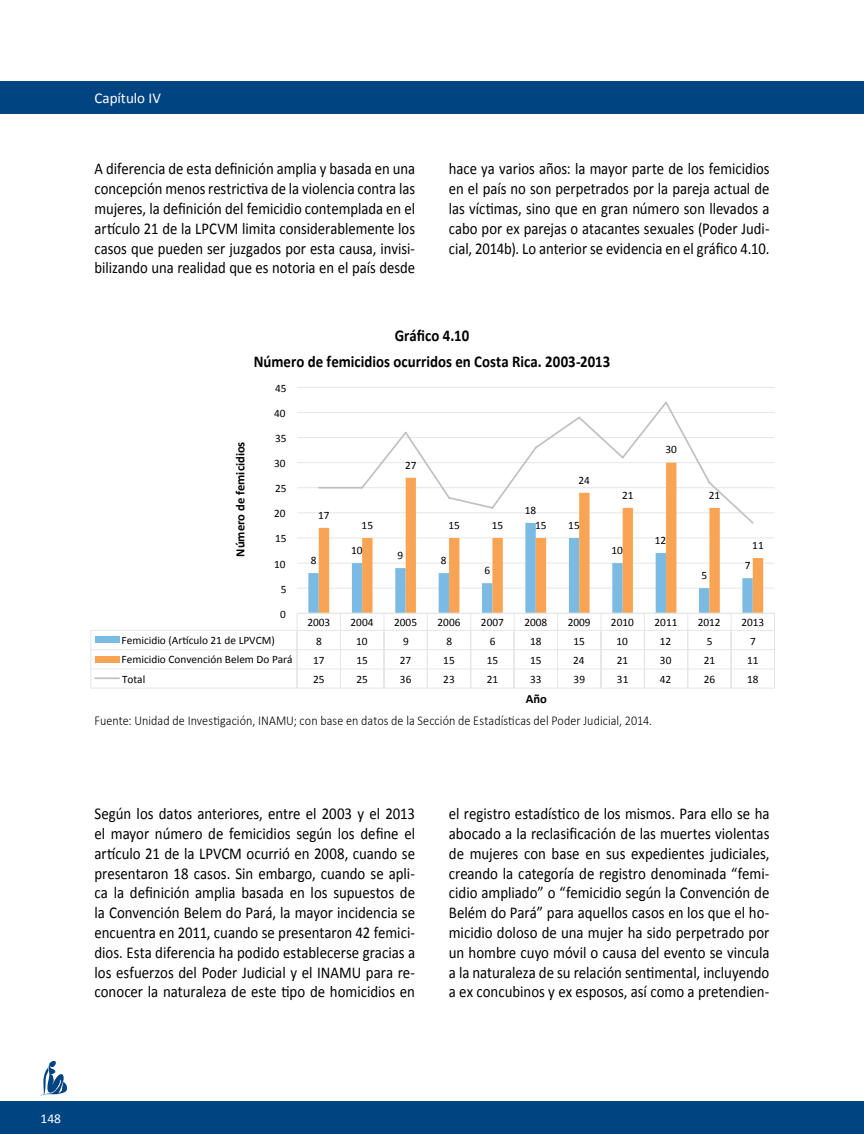
<style>
.page{position:relative;width:864px;height:1134px;background:#fff}
.page>*{position:absolute;margin:0;border:0;box-sizing:border-box;transform-origin:0 0}
.t1{font:16.5px/19.8px "Calibri";color:#000;text-align:justify;scale:.9 1}
.t2{font:16.5px/19.8px "Calibri";color:#000;text-align:justify;scale:.89 1}
.t3{font:700 16.5px/26.5px "Calibri";color:#000;text-align:center;scale:.9 1}
.t4{font:15px "Calibri";color:#fff}
.t5{font:300 13.5px "Calibri";letter-spacing:.005em;color:#000;scale:.9 1}
.t6{font:13.5px "Calibri";color:#fff}
.t7{font:700 12.6px "Calibri";color:#000}
.t8{font:11.25px "Calibri";color:#000}
</style>
<div class="page">
<div style="left:0;top:81px;width:864px;height:33px;background:#004482"></div>
<div style="left:0;top:1101px;width:864px;height:33px;background:#004482"></div>
<svg style="left:41px;top:1061px;width:27px;height:35px"></svg>
<hr style="left:297px;top:588px;width:477px;height:1px;background:#e6e6e6">
<hr style="left:297px;top:563px;width:477px;height:1px;background:#e6e6e6">
<hr style="left:297px;top:538px;width:477px;height:1px;background:#e6e6e6">
<hr style="left:297px;top:513px;width:477px;height:1px;background:#e6e6e6">
<hr style="left:297px;top:487px;width:477px;height:1px;background:#e6e6e6">
<hr style="left:297px;top:462px;width:477px;height:1px;background:#e6e6e6">
<hr style="left:297px;top:437px;width:477px;height:1px;background:#e6e6e6">
<hr style="left:297px;top:412px;width:477px;height:1px;background:#e6e6e6">
<hr style="left:297px;top:387px;width:477px;height:1px;background:#e6e6e6">
<svg style="left:308px;top:528px;width:11px;height:85px"></svg>
<svg style="left:319px;top:512px;width:444px;height:101px"></svg>
<hr style="left:297px;top:613px;width:478px;height:1px;background:#e6e6e6">
<hr style="left:91px;top:630px;width:683px;height:1px;background:#e6e6e6">
<div style="left:95px;top:637px;width:24px;height:6px;background:#7bbae2"></div>
<hr style="left:91px;top:649px;width:683px;height:1px;background:#e6e6e6">
<div style="left:95px;top:656px;width:24px;height:6px;background:#f9a455"></div>
<hr style="left:91px;top:669px;width:683px;height:1px;background:#e6e6e6">
<svg style="left:90px;top:630px;width:1px;height:58px"></svg>
<hr style="left:91px;top:688px;width:683px;height:1px;background:#e6e6e6">
<svg style="left:297px;top:614px;width:1px;height:74px"></svg>
<svg style="left:340px;top:614px;width:1px;height:74px"></svg>
<svg style="left:384px;top:614px;width:1px;height:74px"></svg>
<svg style="left:427px;top:614px;width:1px;height:74px"></svg>
<svg style="left:470px;top:614px;width:1px;height:74px"></svg>
<svg style="left:514px;top:614px;width:1px;height:74px"></svg>
<svg style="left:557px;top:614px;width:1px;height:74px"></svg>
<svg style="left:601px;top:614px;width:1px;height:74px"></svg>
<svg style="left:644px;top:614px;width:1px;height:74px"></svg>
<svg style="left:687px;top:614px;width:1px;height:74px"></svg>
<svg style="left:731px;top:614px;width:1px;height:74px"></svg>
<svg style="left:774px;top:614px;width:1px;height:74px"></svg>
<hr style="left:95px;top:677px;width:24px;height:2px;background:#c1c1c1">
<svg style="left:317px;top:401px;width:438px;height:124px"></svg>
<p class="t4" style="left:94px;top:88px;width:68px">Capítulo IV</p>
<p class="t2" style="left:94px;top:159px;width:362px">A diferencia de esta definición amplia y basada en una concepción menos restrictiva de la violencia contra las mujeres, la definición del femicidio contemplada en el artículo 21 de la LPCVM limita considerablemente los casos que pueden ser juzgados por esta causa, invisi&shy;bilizando una realidad que es notoria en el país desde</p>
<p class="t2" style="left:449px;top:159px;width:362px">hace ya varios años: la mayor parte de los femicidios en el país no son perpetrados por la pareja actual de las víctimas, sino que en gran número son llevados a cabo por ex parejas o atacantes sexuales (Poder Judi&shy;cial, 2014b). Lo anterior se evidencia en el gráfico 4.10.</p>
<p class="t3" style="left:254px;top:322px;width:398px">Gráfico 4.10<br>Número de femicidios ocurridos en Costa Rica. 2003-2013</p>
<p class="t8" style="left:275px;top:381px;width:13px">45</p>
<p class="t7" style="left:232px;top:557px;width:117px;rotate:-90deg">Número de femicidios</p>
<p class="t8" style="left:274px;top:406px;width:13px">40</p>
<p class="t8" style="left:275px;top:431px;width:13px">35</p>
<p class="t8" style="left:274px;top:456px;width:13px">30</p>
<p class="t8" style="left:275px;top:481px;width:13px">25</p>
<p class="t8" style="left:274px;top:507px;width:13px">20</p>
<p class="t8" style="left:275px;top:532px;width:13px">15</p>
<p class="t8" style="left:274px;top:557px;width:13px">10</p>
<p class="t8" style="left:281px;top:582px;width:7px">5</p>
<p class="t8" style="left:280px;top:607px;width:7px">0</p>
<p class="t8" style="left:318px;top:508px;width:13px">17</p>
<p class="t8" style="left:311px;top:553px;width:7px">8</p>
<p class="t8" style="left:362px;top:518px;width:13px">15</p>
<p class="t8" style="left:351px;top:543px;width:13px">10</p>
<p class="t8" style="left:405px;top:458px;width:13px">27</p>
<p class="t8" style="left:398px;top:548px;width:7px">9</p>
<p class="t8" style="left:525px;top:503px;width:13px">18</p>
<p class="t8" style="left:448px;top:518px;width:13px">15</p>
<p class="t8" style="left:492px;top:518px;width:13px">15</p>
<p class="t8" style="left:535px;top:518px;width:13px">15</p>
<p class="t8" style="left:441px;top:553px;width:7px">8</p>
<p class="t8" style="left:484px;top:563px;width:7px">6</p>
<p class="t8" style="left:578px;top:473px;width:13px">24</p>
<p class="t8" style="left:568px;top:518px;width:13px">15</p>
<p class="t8" style="left:622px;top:488px;width:13px">21</p>
<p class="t8" style="left:611px;top:543px;width:13px">10</p>
<p class="t8" style="left:666px;top:443px;width:13px">30</p>
<p class="t8" style="left:655px;top:533px;width:13px">12</p>
<p class="t8" style="left:709px;top:488px;width:13px">21</p>
<p class="t8" style="left:701px;top:568px;width:7px">5</p>
<p class="t8" style="left:752px;top:538px;width:13px">11</p>
<p class="t8" style="left:745px;top:558px;width:7px">7</p>
<p class="t8" style="left:307px;top:616px;width:24px">2003</p>
<p class="t8" style="left:351px;top:616px;width:24px">2004</p>
<p class="t8" style="left:394px;top:616px;width:24px">2005</p>
<p class="t8" style="left:438px;top:616px;width:24px">2006</p>
<p class="t8" style="left:481px;top:616px;width:24px">2007</p>
<p class="t8" style="left:524px;top:616px;width:24px">2008</p>
<p class="t8" style="left:568px;top:616px;width:24px">2009</p>
<p class="t8" style="left:611px;top:616px;width:24px">2010</p>
<p class="t8" style="left:655px;top:616px;width:24px">2011</p>
<p class="t8" style="left:698px;top:616px;width:24px">2012</p>
<p class="t8" style="left:741px;top:616px;width:24px">2013</p>
<p class="t8" style="left:122px;top:633px;width:155px">Femicidio (Artículo 21 de LPVCM)</p>
<p class="t8" style="left:316px;top:634px;width:7px">8</p>
<p class="t8" style="left:356px;top:634px;width:13px">10</p>
<p class="t8" style="left:403px;top:634px;width:7px">9</p>
<p class="t8" style="left:446px;top:634px;width:7px">8</p>
<p class="t8" style="left:490px;top:634px;width:7px">6</p>
<p class="t8" style="left:530px;top:634px;width:13px">18</p>
<p class="t8" style="left:573px;top:634px;width:13px">15</p>
<p class="t8" style="left:616px;top:634px;width:13px">10</p>
<p class="t8" style="left:660px;top:634px;width:13px">12</p>
<p class="t8" style="left:707px;top:634px;width:7px">5</p>
<p class="t8" style="left:750px;top:634px;width:7px">7</p>
<p class="t8" style="left:122px;top:653px;width:173px">Femicidio Convención Belem Do Pará</p>
<p class="t8" style="left:313px;top:653px;width:13px">17</p>
<p class="t8" style="left:356px;top:653px;width:13px">15</p>
<p class="t8" style="left:400px;top:653px;width:13px">27</p>
<p class="t8" style="left:443px;top:653px;width:13px">15</p>
<p class="t8" style="left:487px;top:653px;width:13px">15</p>
<p class="t8" style="left:530px;top:653px;width:13px">15</p>
<p class="t8" style="left:573px;top:653px;width:13px">24</p>
<p class="t8" style="left:617px;top:653px;width:13px">21</p>
<p class="t8" style="left:660px;top:653px;width:13px">30</p>
<p class="t8" style="left:704px;top:653px;width:13px">21</p>
<p class="t8" style="left:747px;top:653px;width:13px">11</p>
<p class="t8" style="left:122px;top:672px;width:25px">Total</p>
<p class="t8" style="left:313px;top:672px;width:13px">25</p>
<p class="t8" style="left:356px;top:672px;width:13px">25</p>
<p class="t8" style="left:400px;top:672px;width:13px">36</p>
<p class="t8" style="left:443px;top:672px;width:13px">23</p>
<p class="t8" style="left:487px;top:672px;width:13px">21</p>
<p class="t8" style="left:530px;top:672px;width:13px">33</p>
<p class="t8" style="left:574px;top:672px;width:13px">39</p>
<p class="t8" style="left:617px;top:672px;width:13px">31</p>
<p class="t8" style="left:660px;top:672px;width:13px">42</p>
<p class="t8" style="left:704px;top:672px;width:13px">26</p>
<p class="t8" style="left:747px;top:672px;width:13px">18</p>
<p class="t7" style="left:526px;top:690px;width:23px">Año</p>
<p class="t5" style="left:94px;top:712px;width:621px">Fuente: Unidad de Investigación, INAMU; con base en datos de la Sección de Estadísticas del Poder Judicial, 2014.</p>
<p class="t1" style="left:94px;top:804px;width:358px">Según los datos anteriores, entre el 2003 y el 2013 el mayor número de femicidios según los define el artículo 21 de la LPVCM ocurrió en 2008, cuando se presentaron 18 casos. Sin embargo, cuando se apli&shy;ca la definición amplia basada en los supuestos de la Convención Belem do Pará, la mayor incidencia se encuentra en 2011, cuando se presentaron 42 femici&shy;dios. Esta diferencia ha podido establecerse gracias a los esfuerzos del Poder Judicial y el INAMU para re&shy;conocer la naturaleza de este tipo de homicidios en</p>
<p class="t1" style="left:449px;top:804px;width:358px">el registro estadístico de los mismos. Para ello se ha abocado a la reclasificación de las muertes violentas de mujeres con base en sus expedientes judiciales, creando la categoría de registro denominada “femi&shy;cidio ampliado” o “femicidio según la Convención de Belém do Pará” para aquellos casos en los que el ho&shy;micidio doloso de una mujer ha sido perpetrado por un hombre cuyo móvil o causa del evento se vincula a la naturaleza de su relación sentimental, incluyendo a ex concubinos y ex esposos, así como a pretendien-</p>
<p class="t6" style="left:41px;top:1110px;width:22px">148</p>
</div>
